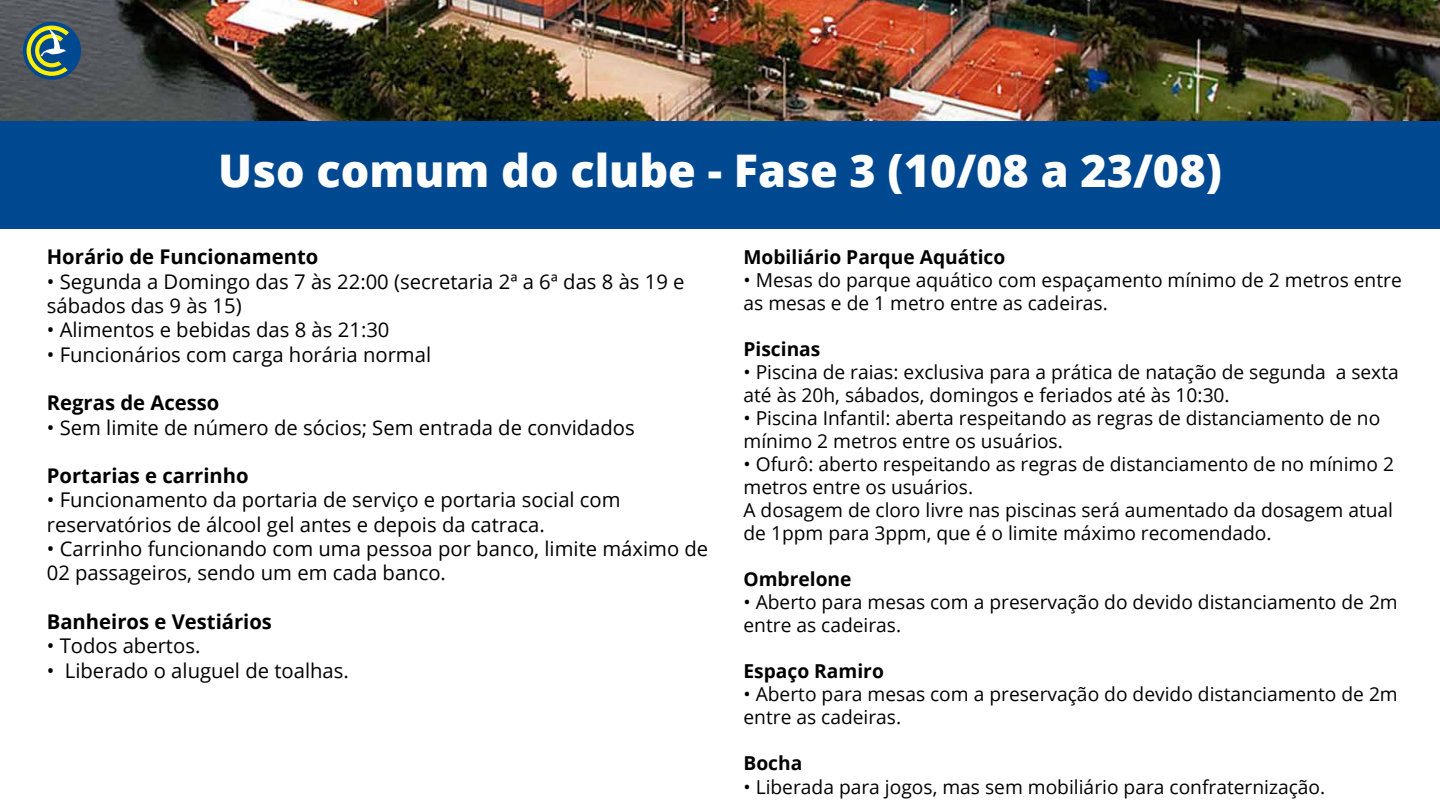
<style>
.page{position:relative;width:1440px;height:810px;background:#fff}
.page>*{position:absolute;margin:0;border:0;box-sizing:border-box;transform-origin:0 0}
.t1{font:800 45px "Open Sans";color:#fff}
.t2{font:20.25px/24.3px "Open Sans";color:#000}
.t3{font:700 20.25px "Open Sans";color:#000}
.t4{font:19.2px/23px "Open Sans";color:#000}
.t5{font:700 19.2px "Open Sans";color:#000}
</style>
<div class="page">
<img style="left:0;top:0;width:1440px;height:121px">
<div style="left:0;top:121px;width:1440px;height:108px;background:#004990"></div>
<div style="left:23px;top:22px;width:58px;height:58px;background:#004990;border-radius:50%"></div>
<svg style="left:27px;top:26px;width:42px;height:50px"></svg>
<h1 class="t1" style="left:218px;top:137px;width:1005px">Uso comum do clube - Fase 3 (10/08 a 23/08)</h1>
<p class="t3" style="left:47px;top:243px;width:273px">Horário de Funcionamento</p>
<p class="t2" style="left:47px;top:269px;width:639px">• Segunda a Domingo das 7 às 22:00 (secretaria 2ª a 6ª das 8 às 19 e sábados das 9 às 15)</p>
<p class="t2" style="left:47px;top:317px;width:344px">• Alimentos e bebidas das 8 às 21:30</p>
<p class="t2" style="left:47px;top:342px;width:386px">• Funcionários com carga horária normal</p>
<p class="t3" style="left:47px;top:389px;width:174px">Regras de Acesso</p>
<p class="t2" style="left:47px;top:414px;width:590px">• Sem limite de número de sócios; Sem entrada de convidados</p>
<p class="t3" style="left:47px;top:461px;width:203px">Portarias e carrinho</p>
<p class="t2" style="left:47px;top:487px;width:575px">• Funcionamento da portaria de serviço e portaria social com reservatórios de álcool gel antes e depois da catraca.</p>
<p class="t2" style="left:47px;top:536px;width:663px">• Carrinho funcionando com uma pessoa por banco, limite máximo de<br>02 passageiros, sendo um em cada banco.</p>
<p class="t3" style="left:47px;top:607px;width:227px">Banheiros e Vestiários</p>
<p class="t2" style="left:47px;top:633px;width:155px">• Todos abertos.</p>
<p class="t2" style="left:47px;top:657px;width:304px">• Liberado o aluguel de toalhas.</p>
<p class="t5" style="left:744px;top:243px;width:263px">Mobiliário Parque Aquático</p>
<p class="t4" style="left:744px;top:268px;width:660px">• Mesas do parque aquático com espaçamento mínimo de 2 metros entre as mesas e de 1 metro entre as cadeiras.</p>
<p class="t5" style="left:744px;top:335px;width:78px">Piscinas</p>
<p class="t4" style="left:744px;top:360px;width:657px">• Piscina de raias: exclusiva para a prática de natação de segunda a sexta até às 20h, sábados, domingos e feriados até às 10:30.</p>
<p class="t4" style="left:744px;top:406px;width:638px">• Piscina Infantil: aberta respeitando as regras de distanciamento de no mínimo 2 metros entre os usuários.</p>
<p class="t4" style="left:744px;top:452px;width:652px">• Ofurô: aberto respeitando as regras de distanciamento de no mínimo 2 metros entre os usuários.<br>A dosagem de cloro livre nas piscinas será aumentado da dosagem atual de 1ppm para 3ppm, que é o limite máximo recomendado.</p>
<p class="t5" style="left:744px;top:566px;width:110px">Ombrelone</p>
<p class="t4" style="left:744px;top:590px;width:656px">• Aberto para mesas com a preservação do devido distanciamento de 2m entre as cadeiras.</p>
<p class="t5" style="left:744px;top:658px;width:142px">Espaço Ramiro</p>
<p class="t4" style="left:744px;top:682px;width:656px">• Aberto para mesas com a preservação do devido distanciamento de 2m entre as cadeiras.</p>
<p class="t5" style="left:744px;top:750px;width:60px">Bocha</p>
<p class="t4" style="left:744px;top:775px;width:583px">• Liberada para jogos, mas sem mobiliário para confraternização.</p>
</div>
